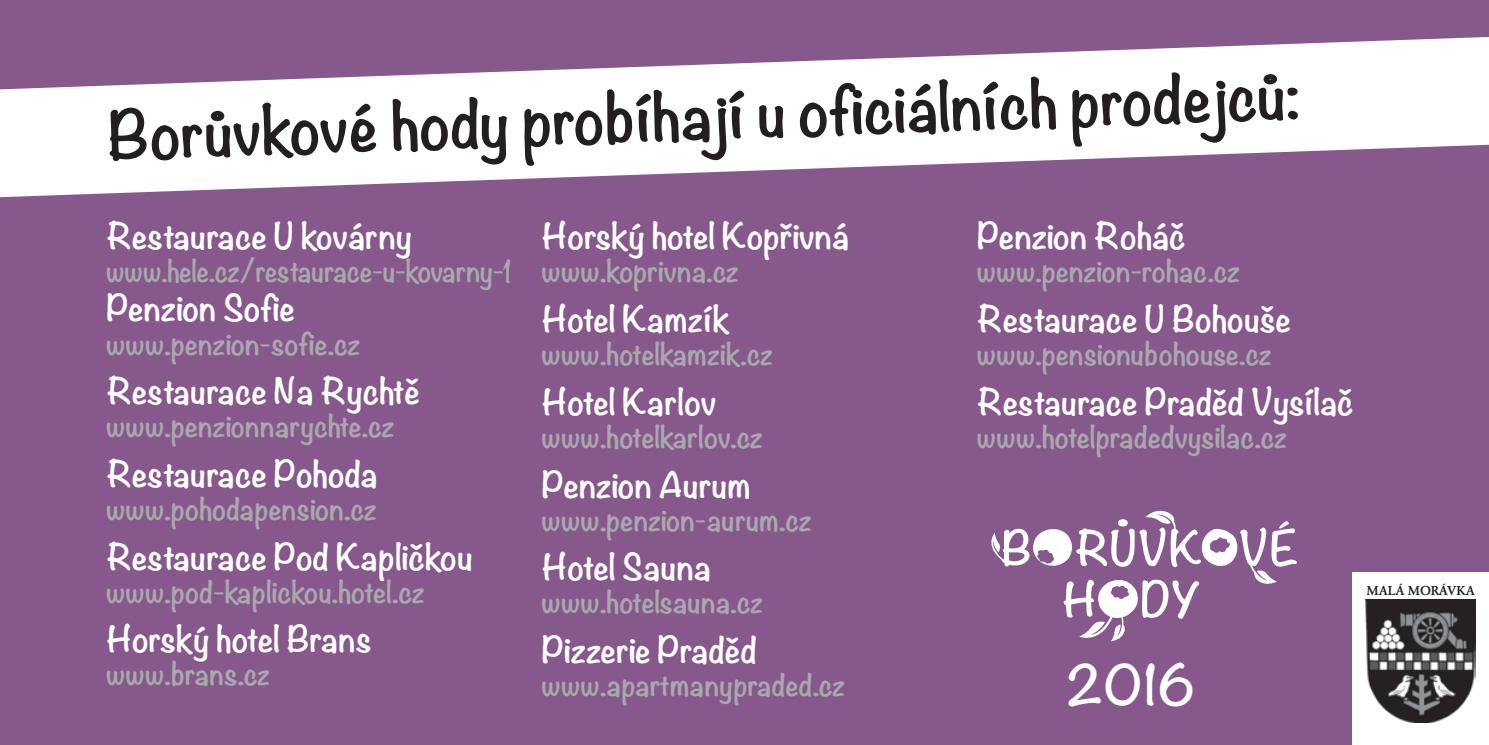
<style>
.page{position:relative;width:1489px;height:745px;background:#fff}
.page>*{position:absolute;margin:0;border:0;box-sizing:border-box;transform-origin:0 0}
.t1{font:700 60px "Noteworthy";color:#231f20}
.t2{font:700 49.5px "Noteworthy";color:#fff}
.t3{font:700 32.5px "Noteworthy";color:#fff}
.t4{font:700 27.5px "Noteworthy";color:#a8a9ad}
.t5{font:700 27.5px "Noteworthy";color:#a8a9ad;scale:.96 1}
.t6{font:500 12.75px "Garamond BECE";letter-spacing:-.01em;color:#231f20}
</style>
<div class="page">
<div style="left:0;top:0;width:1488px;height:744px;background:#87588c"></div>
<svg style="left:0;top:37px;width:1488px;height:160px;fill:#fff"></svg>
<svg style="left:991px;top:510px;width:306px;height:130px"></svg>
<div style="left:1352px;top:572px;width:136px;height:172px;background:#fff"></div>
<img style="left:1365px;top:599px;width:110px;height:123px">
<svg style="left:503px;top:259px;width:7px;height:24px"></svg>
<h1 class="t1" style="left:105px;top:83px;width:1195px;rotate:-2deg">Borůvkové hody probíhají u ofi ciálních prodejců:</h1>
<p class="t3" style="left:106px;top:207px;width:307px">Restaurace U kovárny</p>
<p class="t5" style="left:106px;top:247px;width:416px">www.hele.cz/restaurace-u-kovarny-</p>
<p class="t3" style="left:106px;top:279px;width:190px">Penzion Sofie</p>
<p class="t4" style="left:106px;top:319px;width:256px">www.penzion-sofie.cz</p>
<p class="t3" style="left:106px;top:362px;width:315px">Restaurace Na Rychtě</p>
<p class="t4" style="left:106px;top:401px;width:290px">www.penzionnarychte.cz</p>
<p class="t3" style="left:106px;top:444px;width:273px">Restaurace Pohoda</p>
<p class="t4" style="left:106px;top:484px;width:272px">www.pohodapension.cz</p>
<p class="t3" style="left:106px;top:527px;width:368px">Restaurace Pod Kapličkou</p>
<p class="t4" style="left:106px;top:567px;width:320px">www.pod-kaplickou.hotel.cz</p>
<p class="t3" style="left:106px;top:610px;width:267px">Horský hotel Brans</p>
<p class="t4" style="left:106px;top:649px;width:165px">www.brans.cz</p>
<p class="t3" style="left:541px;top:207px;width:309px">Horský hotel Kopřivná</p>
<p class="t4" style="left:541px;top:247px;width:199px">www.koprivna.cz</p>
<p class="t3" style="left:541px;top:290px;width:189px">Hotel Kamzík</p>
<p class="t4" style="left:541px;top:329px;width:233px">www.hotelkamzik.cz</p>
<p class="t3" style="left:541px;top:372px;width:176px">Hotel Karlov</p>
<p class="t4" style="left:541px;top:412px;width:223px">www.hotelkarlov.cz</p>
<p class="t3" style="left:541px;top:455px;width:211px">Penzion Aurum</p>
<p class="t4" style="left:541px;top:495px;width:272px">www.penzion-aurum.cz</p>
<p class="t3" style="left:541px;top:538px;width:171px">Hotel Sauna</p>
<p class="t4" style="left:541px;top:577px;width:223px">www.hotelsauna.cz</p>
<p class="t3" style="left:541px;top:620px;width:217px">Pizzerie Praděd</p>
<p class="t4" style="left:541px;top:660px;width:305px">www.apartmanypraded.cz</p>
<p class="t3" style="left:977px;top:207px;width:210px">Penzion Roháč</p>
<p class="t4" style="left:977px;top:247px;width:265px">www.penzion-rohac.cz</p>
<p class="t3" style="left:977px;top:290px;width:315px">Restaurace U Bohouše</p>
<p class="t4" style="left:977px;top:329px;width:296px">www.pensionubohouse.cz</p>
<p class="t3" style="left:977px;top:372px;width:378px">Restaurace Praděd Vysílač</p>
<p class="t4" style="left:977px;top:412px;width:312px">www.hotelpradedvysilac.cz</p>
<h2 class="t2" style="left:1067px;top:641px;width:131px">2016</h2>
<p class="t6" style="left:1366px;top:582px;width:110px">MALÁ MORÁVKA</p>
</div>
